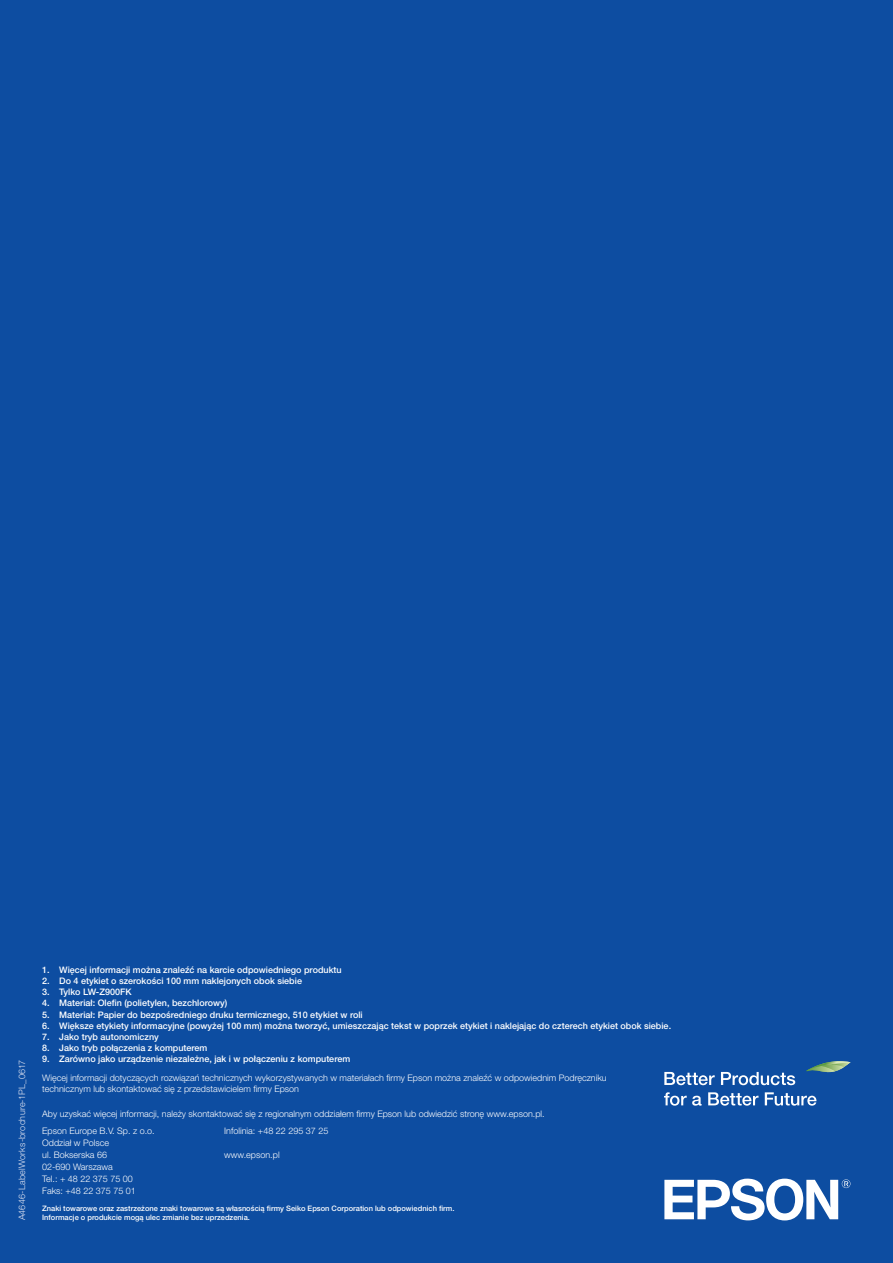
<style>
.page{position:relative;width:893px;height:1263px;background:#0d4da1}
.page>*{position:absolute;margin:0;border:0;box-sizing:border-box;transform-origin:0 0}
.t1{font:500 9px "Helvetica Neue LT Pro";color:#fff}
.t2{font:300 9px/12px "Helvetica Neue LT Pro";color:#fff}
.t3{font:300 9px "Helvetica Neue LT Pro";letter-spacing:.025em;color:#e0e4f2}
.t4{font:500 7.5px/9px "Helvetica Neue LT Pro";color:#fff}
</style>
<div class="page">
<svg style="left:806px;top:1061px;width:44px;height:11px"></svg>
<svg style="left:664px;top:1072px;width:51px;height:13px"></svg>
<svg style="left:721px;top:1072px;width:74px;height:13px"></svg>
<svg style="left:664px;top:1092px;width:38px;height:14px"></svg>
<svg style="left:708px;top:1092px;width:50px;height:14px"></svg>
<svg style="left:765px;top:1092px;width:52px;height:14px"></svg>
<svg style="left:664px;top:1178px;width:186px;height:42px"></svg>
<p class="t3" style="left:16px;top:1220px;width:162px;rotate:-90deg">A4646-LabelWorks-brochure-1PL_0617</p>
<p class="t1" style="left:42px;top:964px;width:301px">1. Więcej informacji można znaleźć na karcie odpowiedniego produktu</p>
<p class="t1" style="left:42px;top:975px;width:261px">2. Do 4 etykiet o szerokości 100 mm naklejonych obok siebie</p>
<p class="t1" style="left:42px;top:987px;width:91px">3. Tylko LW-Z900FK</p>
<p class="t1" style="left:42px;top:998px;width:187px">4. Materiał: Olefin (polietylen, bezchlorowy)</p>
<p class="t1" style="left:42px;top:1009px;width:322px">5. Materiał: Papier do bezpośredniego druku termicznego, 510 etykiet w roli</p>
<p class="t1" style="left:42px;top:1020px;width:630px">6. Większe etykiety informacyjne (powyżej 100 mm) można tworzyć, umieszczając tekst w poprzek etykiet i naklejając do czterech etykiet obok siebie.</p>
<p class="t1" style="left:42px;top:1031px;width:118px">7. Jako tryb autonomiczny</p>
<p class="t1" style="left:42px;top:1042px;width:167px">8. Jako tryb połączenia z komputerem</p>
<p class="t1" style="left:42px;top:1053px;width:309px">9. Zarówno jako urządzenie niezależne, jak i w połączeniu z komputerem</p>
<p class="t2" style="left:42px;top:1072px;width:566px;line-height:10.5px">Więcej informacji dotyczących rozwiązań technicznych wykorzystywanych w materiałach firmy Epson można znaleźć w odpowiednim Podręczniku technicznym lub skontaktować się z przedstawicielem firmy Epson</p>
<p class="t2" style="left:42px;top:1107px;width:504px">Aby uzyskać więcej informacji, należy skontaktować się z regionalnym oddziałem firmy Epson lub odwiedzić stronę www.epson.pl.</p>
<p class="t2" style="left:42px;top:1125px;width:114px">Epson Europe B.V. Sp. z o.o.<br>Oddział w Polsce<br>ul. Bokserska 66<br>02-690 Warszawa<br>Tel.: + 48 22 375 75 00<br>Faks: +48 22 375 75 01</p>
<p class="t2" style="left:224px;top:1125px;width:106px">Infolinia: +48 22 295 37 25</p>
<p class="t2" style="left:224px;top:1149px;width:57px">www.epson.pl</p>
<p class="t4" style="left:42px;top:1204px;width:414px">Znaki towarowe oraz zastrzeżone znaki towarowe są własnością firmy Seiko Epson Corporation lub odpowiednich firm.<br>Informacje o produkcie mogą ulec zmianie bez uprzedzenia.</p>
</div>
